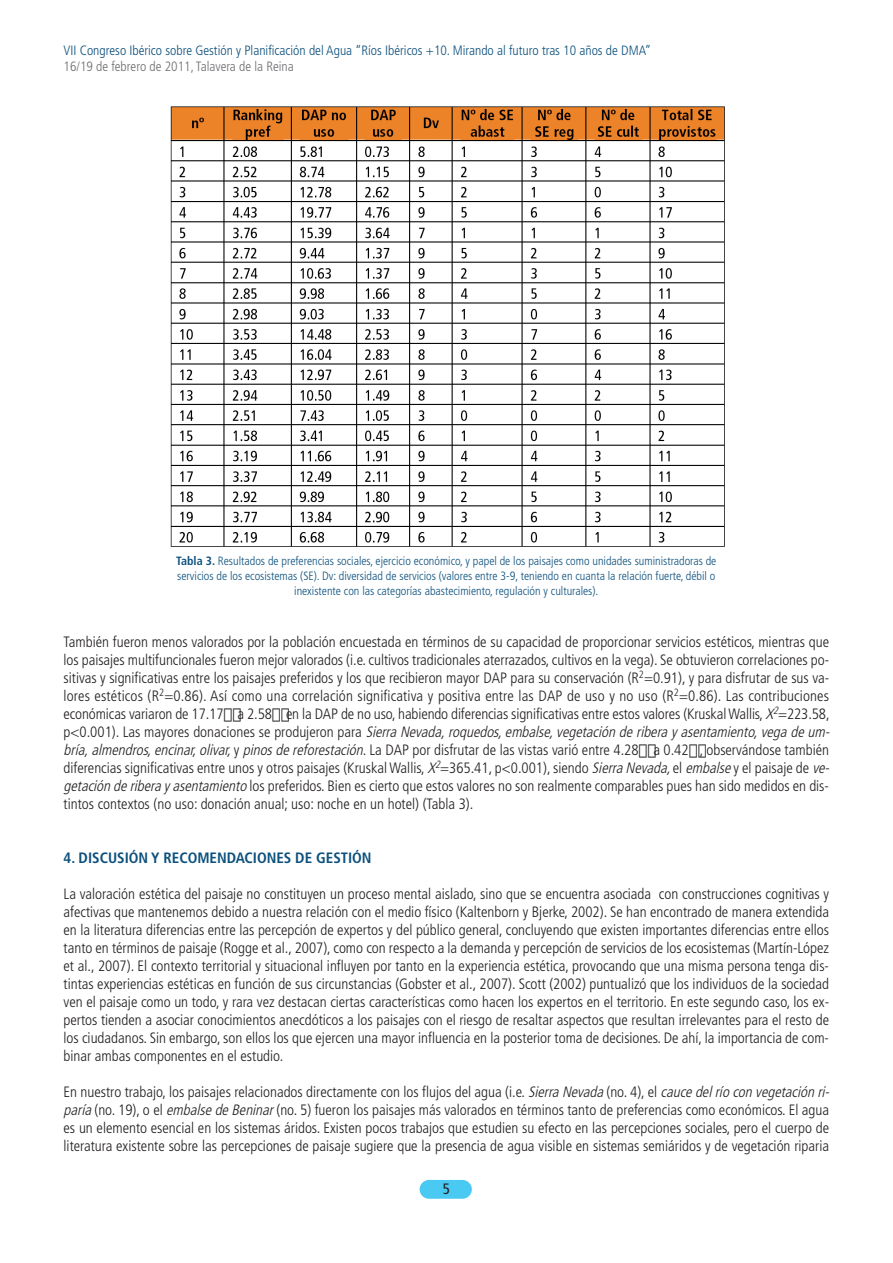
<style>
.page{position:relative;width:893px;height:1263px;background:#fff}
.page>*{position:absolute;margin:0;border:0;box-sizing:border-box;transform-origin:0 0}
.t1{font:300 condensed 15px/18px "Frutiger";color:#231f20}
.t2{font:700 condensed 15px "Frutiger";color:#0c507d}
.t3{font:condensed 15px "Frutiger";color:#231f20}
.t4{font:300 condensed 13.5px "Frutiger";color:#0c507d}
.t5{font:300 condensed 13.5px "Frutiger";color:#6c6d70}
.t6{font:300 condensed 12px/15px "Frutiger";color:#0c507d;text-align:center}
.s1{font-weight:700}
.s2{font-style:italic}
</style>
<div class="page">
<div style="left:420px;top:1180px;width:52px;height:19px;background:#4ac9f2;border-radius:9px"></div>
<img style="left:170px;top:106px;width:555px;height:441px">
<p class="t4" style="left:64px;top:45px;width:589px">VII Congreso Ibérico sobre Gestión y Planificación del Agua “Ríos Ibéricos +10. Mirando al futuro tras 10 años de DMA”</p>
<p class="t5" style="left:64px;top:61px;width:232px">16/19 de febrero de 2011, Talavera de la Reina</p>
<p class="t6" style="left:176px;top:554px;width:542px"><span class="s1">Tabla 3.</span> Resultados de preferencias sociales, ejercicio económico, y papel de los paisajes como unidades suministradoras de servicios de los ecosistemas (SE). Dv: diversidad de servicios (valores entre 3-9, teniendo en cuanta la relación fuerte, débil o inexistente con las categorías abastecimiento, regulación y culturales).</p>
<p class="t1" style="left:64px;top:634px;width:770px">También fueron menos valorados por la población encuestada en términos de su capacidad de proporcionar servicios estéticos, mientras que los paisajes multifuncionales fueron mejor valorados (i.e. cultivos tradicionales aterrazados, cultivos en la vega). Se obtuvieron correlaciones po&shy;sitivas y significativas entre los paisajes preferidos y los que recibieron mayor DAP para su conservación (R<sup>2</sup>=0.91), y para disfrutar de sus va&shy;lores estéticos (R<sup>2</sup>=0.86). Así como una correlación significativa y positiva entre las DAP de uso y no uso (R<sup>2</sup>=0.86). Las contribuciones económicas variaron de 17.17 a 2.58 en la DAP de no uso, habiendo diferencias significativas entre estos valores (Kruskal Wallis, <span class="s2">X</span><sup>2</sup>=223.58, p &lt; 0 . 0 0 1 ) . L a s m a y o r e s d o n a c i o n e s s e p r o d u j e r o n p a r a <span class="s2">Sierra Nevada,roquedos,embalse,vegetación de ribera y asentamiento,vega de um&shy;bría,almendros,encinar,olivar,</span>y <span class="s2">pinosde reforestación</span>. La DAP por disfrutar de las vistas varió entre 4.28 a 0.42 , observándose también diferencias significativas entre unos y otros paisajes (Kruskal Wallis, <span class="s2">X</span><sup>2</sup>=365.41, p&lt;0.001), siendo <span class="s2">Sierra Nevada,</span>el <span class="s2">embalse</span>y el paisaje de <span class="s2">ve&shy;getación de ribera y asentamiento</span> los preferidos. Bien es cierto que estos valores no son realmente comparables pues han sido medidos en dis&shy;tintos contextos (no uso: donación anual; uso: noche en un hotel) (Tabla 3).</p>
<p class="t2" style="left:64px;top:852px;width:309px">4. DISCUSIÓN Y RECOMENDACIONES DE GESTIÓN</p>
<p class="t1" style="left:64px;top:886px;width:767px;text-align:justify">La valoración estética del paisaje no constituyen un proceso mental aislado, sino que se encuentra asociada con construcciones cognitivas y afectivas que mantenemos debido a nuestra relación con el medio físico (Kaltenborn y Bjerke, 2002). Se han encontrado de manera extendida en la literatura diferencias entre las percepción de expertos y del público general, concluyendo que existen importantes diferencias entre ellos tanto en términos de paisaje (Rogge et al., 2007), como con respecto a la demanda y percepción de servicios de los ecosistemas (Martín-López et al., 2007). El contexto territorial y situacional influyen por tanto en la experiencia estética, provocando que una misma persona tenga dis&shy;tintas experiencias estéticas en función de sus circunstancias (Gobster et al., 2007). Scott (2002) puntualizó que los individuos de la sociedad ven el paisaje como un todo, y rara vez destacan ciertas características como hacen los expertos en el territorio. En este segundo caso, los ex&shy;pertos tienden a asociar conocimientos anecdóticos a los paisajes con el riesgo de resaltar aspectos que resultan irrelevantes para el resto de los ciudadanos. Sin embargo, son ellos los que ejercen una mayor influencia en la posterior toma de decisiones. De ahí, la importancia de com&shy;binar ambas componentes en el estudio.</p>
<p class="t1" style="left:64px;top:1084px;width:770px">En nuestro trabajo, los paisajes relacionados directamente con los flujos del agua (i.e. <span class="s2">Sierra Nevada</span>(no. 4), el <span class="s2">cauce delrío con vegetación ri&shy;paría</span>(no. 19), o el <span class="s2">embalse de Beninar</span>(no. 5) fueron los paisajes más valorados en términos tanto de preferencias como económicos. El agua es un elemento esencial en los sistemas áridos. Existen pocos trabajos que estudien su efecto en las percepciones sociales, pero el cuerpo de literatura existente sobre las percepciones de paisaje sugiere que la presencia de agua visible en sistemas semiáridos y de vegetación riparia</p>
<p class="t3" style="left:443px;top:1183px;width:9px">5</p>
</div>
